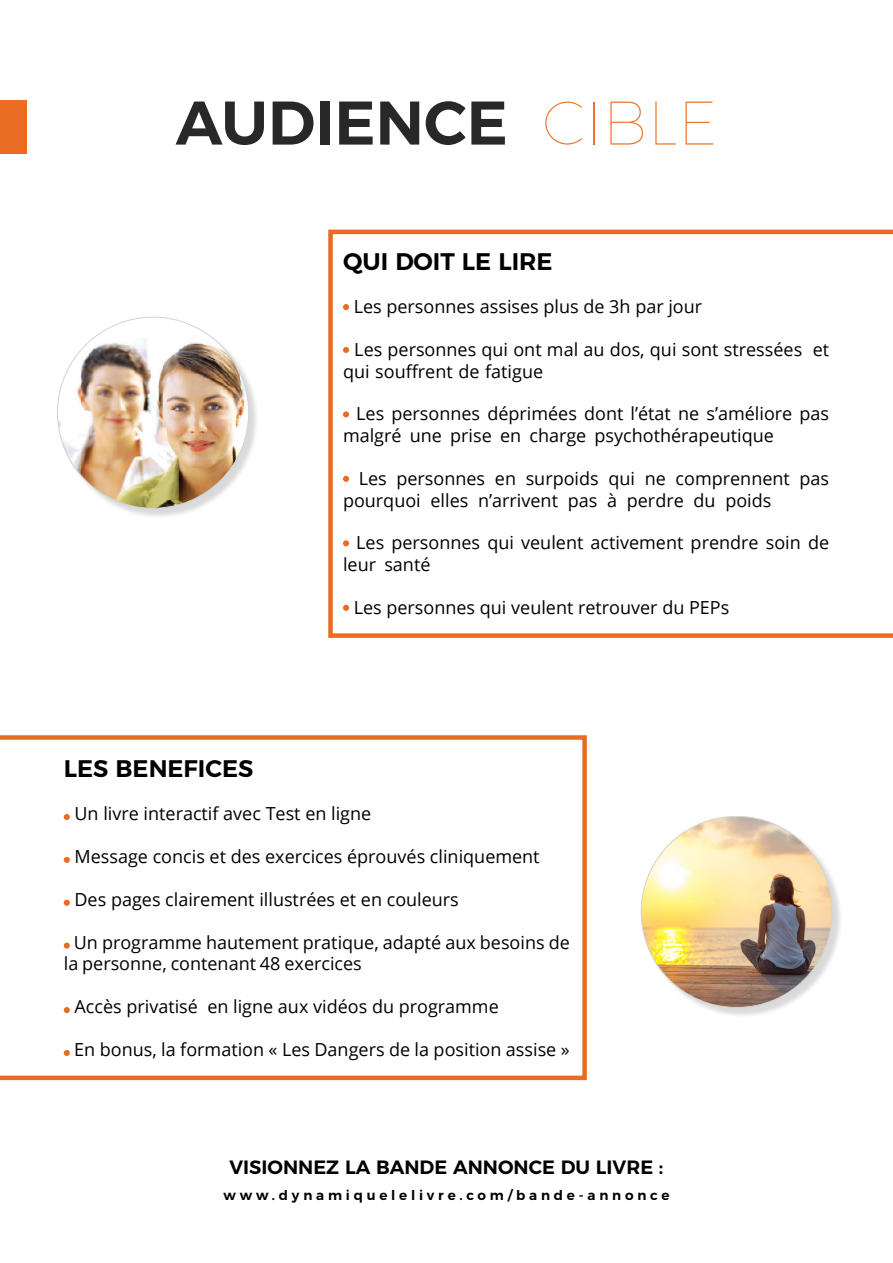
<style>
.page{position:relative;width:893px;height:1263px;background:#fff}
.page>*{position:absolute;margin:0;border:0;box-sizing:border-box;transform-origin:0 0}
.t1{font:600 61.5px "Montserrat";color:#292829}
.t2{font:600 24px "Montserrat";color:#000}
.t3{font:600 19.2px "Montserrat";color:#000}
.t4{font:18px/21.6px "Open Sans";color:#000}
.t5{font:600 13.5px "Montserrat";letter-spacing:.28em;color:#000}
.s1{font-weight:100;color:#eb732b}
</style>
<div class="page">
<div style="left:0;top:100px;width:27px;height:53px;background:#ea6c24"></div>
<svg style="left:328px;top:230px;width:565px;height:408px"></svg>
<svg style="left:0;top:735px;width:587px;height:345px"></svg>
<div style="left:59px;top:318px;width:200px;height:201px;background:#000;opacity:.15"></div>
<img style="left:58px;top:317px;width:191px;height:191px;border-radius:96px">
<div style="left:643px;top:818px;width:200px;height:200px;background:#000;opacity:.15"></div>
<img style="left:641px;top:816px;width:191px;height:191px;border-radius:96px">
<h1 class="t1" style="left:176px;top:73px;width:543px">AUDIENCE <span class="s1">CIBLE</span></h1>
<h2 class="t2" style="left:343px;top:242px;width:211px">QUI DOIT LE LIRE</h2>
<p class="t4" style="left:354px;top:295px;width:350px">Les personnes assises plus de 3h par jour</p>
<p class="t4" style="left:343px;top:338px;width:488px;text-indent:11px">Les personnes qui ont mal au dos, qui sont stressées et qui souffrent de fatigue</p>
<p class="t4" style="left:343px;top:403px;width:488px;text-indent:13px">Les personnes déprimées dont l’état ne s’améliore pas malgré une prise en charge psychothérapeutique</p>
<p class="t4" style="left:343px;top:467px;width:488px;text-indent:16px">Les personnes en surpoids qui ne comprennent pas pourquoi elles n’arrivent pas à perdre du poids</p>
<p class="t4" style="left:343px;top:532px;width:488px;text-indent:13px">Les personnes qui veulent activement prendre soin de leur santé</p>
<p class="t4" style="left:354px;top:596px;width:377px">Les personnes qui veulent retrouver du PEPs</p>
<h2 class="t2" style="left:64px;top:749px;width:191px">LES BENEFICES</h2>
<p class="t4" style="left:75px;top:802px;width:298px">Un livre interactif avec Test en ligne</p>
<p class="t4" style="left:75px;top:845px;width:467px">Message concis et des exercices éprouvés cliniquement</p>
<p class="t4" style="left:75px;top:888px;width:386px">Des pages clairement illustrées et en couleurs</p>
<p class="t4" style="left:64px;top:931px;width:507px;text-indent:10px">Un programme hautement pratique, adapté aux besoins de la personne, contenant 48 exercices</p>
<p class="t4" style="left:75px;top:995px;width:426px">Accès privatisé en ligne aux vidéos du programme</p>
<p class="t4" style="left:74px;top:1038px;width:497px">En bonus, la formation « Les Dangers de la position assise »</p>
<p class="t3" style="left:229px;top:1152px;width:435px">VISIONNEZ LA BANDE ANNONCE DU LIVRE :</p>
<p class="t5" style="left:224px;top:1184px;width:447px">www.dynamiquelelivre.com/bande-annonce</p>
</div>
